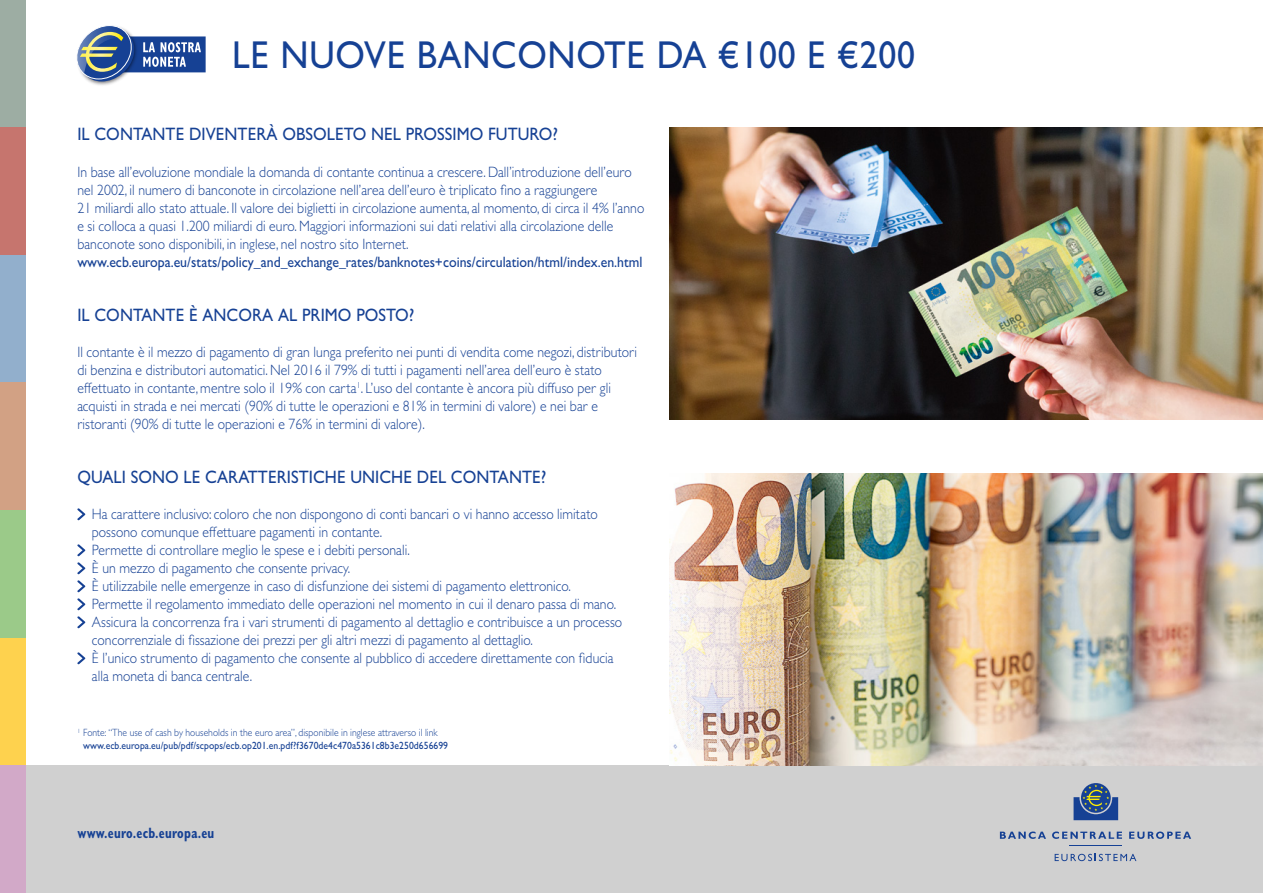
<style>
.page{position:relative;width:1263px;height:893px;background:#fff}
.page>*{position:absolute;margin:0;border:0;box-sizing:border-box;transform-origin:0 0}
.t1{font:500 39px "Gill Sans MT Pro";letter-spacing:.02em;color:#164194;scale:.92 1}
.t2{font:500 18px "Gill Sans MT Pro";letter-spacing:.005em;color:#164194;scale:.92 1}
.t3{font:300 15px/18px "Gill Sans MT Pro";letter-spacing:.005em;color:#164194;scale:.92 1}
.t4{font:500 15px "Gill Sans MT Pro";color:#164194;scale:.92 1}
.t5{font:700 condensed 15px "Gill Sans MT Pro";letter-spacing:.02em;color:#164194;scale:.85 1}
.t6{font:300 10.5px/12.6px "Gill Sans MT Pro";letter-spacing:.005em;color:#164194;scale:.92 1}
.s1{font-weight:500}
</style>
<div class="page">
<div style="left:0;top:765px;width:1263px;height:128px;background:#d0d0d0"></div>
<svg style="left:1073px;top:784px;width:45px;height:36px"></svg>
<hr style="left:1070px;top:845px;width:52px;height:1px;background:#164194">
<svg style="left:1000px;top:831px;width:46px;height:8px"></svg>
<svg style="left:1052px;top:831px;width:70px;height:8px"></svg>
<svg style="left:1129px;top:831px;width:62px;height:8px"></svg>
<svg style="left:1055px;top:854px;width:81px;height:7px"></svg>
<img style="left:670px;top:128px;width:593px;height:291px">
<img style="left:670px;top:473px;width:593px;height:292px">
<img style="left:90px;top:82px;width:25px;height:3px">
<svg style="left:77px;top:25px;width:129px;height:57px"></svg>
<svg style="left:77px;top:508px;width:8px;height:12px"></svg>
<svg style="left:77px;top:544px;width:8px;height:12px"></svg>
<svg style="left:77px;top:562px;width:8px;height:12px"></svg>
<svg style="left:77px;top:580px;width:8px;height:12px"></svg>
<svg style="left:77px;top:598px;width:8px;height:12px"></svg>
<svg style="left:77px;top:616px;width:8px;height:12px"></svg>
<svg style="left:77px;top:652px;width:8px;height:12px"></svg>
<div style="left:0;top:0;width:26px;height:128px;background:#9dada3"></div>
<div style="left:0;top:128px;width:26px;height:127px;background:#c6756e"></div>
<div style="left:0;top:255px;width:26px;height:128px;background:#92afcc"></div>
<div style="left:0;top:383px;width:26px;height:127px;background:#d2a184"></div>
<div style="left:0;top:510px;width:26px;height:128px;background:#9bca89"></div>
<div style="left:0;top:638px;width:26px;height:127px;background:#fed24e"></div>
<div style="left:0;top:765px;width:26px;height:128px;background:#d2a9c8"></div>
<h1 class="t1" style="left:232px;top:32px;width:744px">LE NUOVE BANCONOTE DA €100 E €200</h1>
<p class="t2" style="left:77px;top:124px;width:524px">IL CONTANTE DIVENTERÀ OBSOLETO NEL PROSSIMO FUTURO?</p>
<p class="t3" style="left:77px;top:163px;width:618px">In base all’evoluzione mondiale la domanda di contante continua a crescere. Dall’introduzione dell’euro nel 2002, il numero di banconote in circolazione nell’area dell’euro è triplicato fino a raggiungere<br>21 miliardi allo stato attuale. Il valore dei biglietti in circolazione aumenta, al momento, di circa il 4% l’anno e si colloca a quasi 1.200 miliardi di euro. Maggiori informazioni sui dati relativi alla circolazione delle banconote sono disponibili, in inglese, nel nostro sito Internet.</p>
<p class="t4" style="left:77px;top:253px;width:616px">www.ecb.europa.eu/stats/policy_and_exchange_rates/banknotes+coins/circulation/html/index.en.html</p>
<p class="t2" style="left:77px;top:304px;width:368px">IL CONTANTE È ANCORA AL PRIMO POSTO?</p>
<p class="t3" style="left:77px;top:343px;width:610px">Il contante è il mezzo di pagamento di gran lunga preferito nei punti di vendita come negozi, distributori di benzina e distributori automatici. Nel 2016 il 79% di tutti i pagamenti nell’area dell’euro è stato effettuato in contante, mentre solo il 19% con carta<sup>1</sup>. L’uso del contante è ancora più diffuso per gli acquisti in strada e nei mercati (90% di tutte le operazioni e 81% in termini di valore) e nei bar e ristoranti (90% di tutte le operazioni e 76% in termini di valore).</p>
<p class="t2" style="left:77px;top:466px;width:511px">QUALI SONO LE CARATTERISTICHE UNICHE DEL CONTANTE?</p>
<p class="t3" style="left:92px;top:505px;width:578px">Ha carattere inclusivo: coloro che non dispongono di conti bancari o vi hanno accesso limitato possono comunque effettuare pagamenti in contante.<br>Permette di controllare meglio le spese e i debiti personali.<br>È un mezzo di pagamento che consente privacy.<br>È utilizzabile nelle emergenze in caso di disfunzione dei sistemi di pagamento elettronico.<br>Permette il regolamento immediato delle operazioni nel momento in cui il denaro passa di mano.<br>Assicura la concorrenza fra i vari strumenti di pagamento al dettaglio e contribuisce a un processo concorrenziale di fissazione dei prezzi per gli altri mezzi di pagamento al dettaglio.<br>È l’unico strumento di pagamento che consente al pubblico di accedere direttamente con fiducia alla moneta di banca centrale.</p>
<p class="t6" style="left:83px;top:726px;width:398px;text-indent:-6px"><sup>1</sup> Fonte: “The use of cash by households in the euro area”, disponibile in inglese attraverso il link <span class="s1">www.ecb.europa.eu/pub/pdf/scpops/ecb.op201.en.pdf?f3670de4c470a5361c8b3e250d656699</span></p>
<p class="t5" style="left:77px;top:824px;width:163px">www.euro.ecb.europa.eu</p>
</div>
